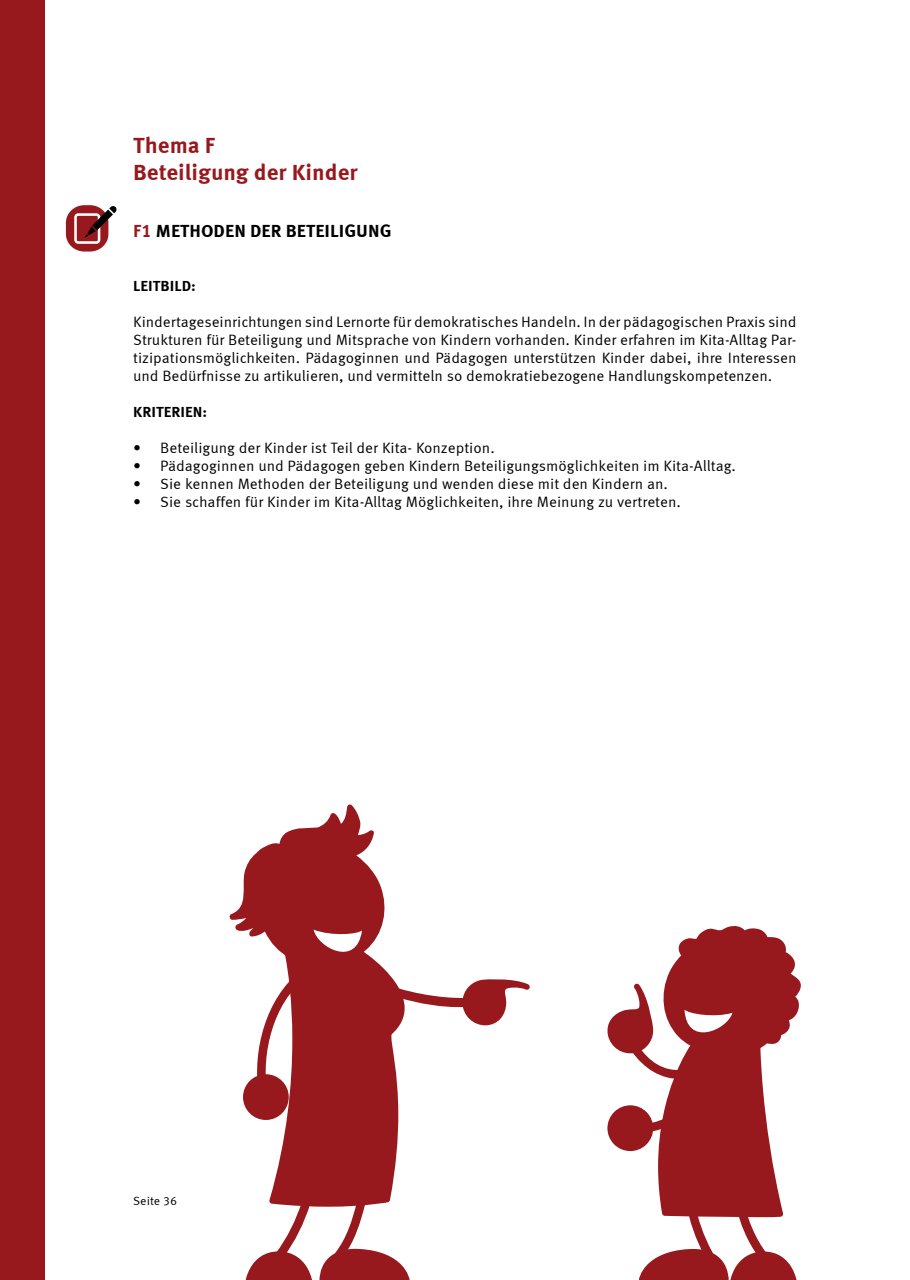
<style>
.page{position:relative;width:910px;height:1280px;background:#fff}
.page>*{position:absolute;margin:0;border:0;box-sizing:border-box;transform-origin:0 0}
.t1{font:700 22.5px/27px "Meta Correspondence";color:#97191e}
.t2{font:700 18px "Meta Correspondence";color:#000}
.t3{font:15px/18px "Meta Correspondence";color:#000;text-align:justify}
.t4{font:700 15px "Meta Correspondence";color:#000}
.t5{font:12px "Meta Correspondence";color:#000}
.s1{color:#97191e}
</style>
<div class="page">
<svg style="left:229px;top:804px;width:301px;height:476px"></svg>
<svg style="left:607px;top:926px;width:194px;height:354px"></svg>
<div style="left:66px;top:205px;width:42px;height:47px;background:#97191e;border-radius:18px"></div>
<svg style="left:74px;top:206px;width:43px;height:38px"></svg>
<div style="left:0;top:0;width:45px;height:1280px;background:#97191e"></div>
<h1 class="t1" style="left:133px;top:131px;width:226px">THEMA F<br>BETEILIGUNG DER KINDER</h1>
<p class="t2" style="left:133px;top:220px;width:50px"><span class="s1">F1</span> METHODE</p>
<p class="t2" style="left:234px;top:220px;width:27px">N DER</p>
<p class="t2" style="left:286px;top:220px;width:21px">BETEILIGU</p>
<p class="t2" style="left:368px;top:220px;width:23px">NG</p>
<p class="t4" style="left:133px;top:276px;width:64px">LEITBILD:</p>
<p class="t3" style="left:133px;top:312px;width:665px">Kindertageseinrichtungen sind Lernorte für demokratisches Handeln. In der pädagogischen Praxis sind Strukturen für Beteiligung und Mitsprache von Kindern vorhanden. Kinder erfahren im Kita-Alltag Par&shy;tizipationsmöglichkeiten. Pädagoginnen und Pädagogen unterstützen Kinder dabei, ihre Interessen und Bedürfnisse zu artikulieren, und vermitteln so demokratiebezogene Handlungskompetenzen.</p>
<p class="t4" style="left:133px;top:402px;width:75px">KRITERIEN:</p>
<p class="t3" style="left:133px;top:438px;width:363px">• Beteiligung der Kinder ist Teil der Kita- Konzeption.</p>
<p class="t3" style="left:133px;top:456px;width:604px">• Pädagoginnen und Pädagogen geben Kindern Beteiligungsmöglichkeiten im Kita-Alltag.</p>
<p class="t3" style="left:133px;top:474px;width:536px">• Sie kennen Methoden der Beteiligung und wenden diese mit den Kindern an.</p>
<p class="t3" style="left:133px;top:492px;width:549px">• Sie schaffen für Kinder im Kita-Alltag Möglichkeiten, ihre Meinung zu vertreten.</p>
<p class="t5" style="left:133px;top:1193px;width:45px">Seite 36</p>
</div>
